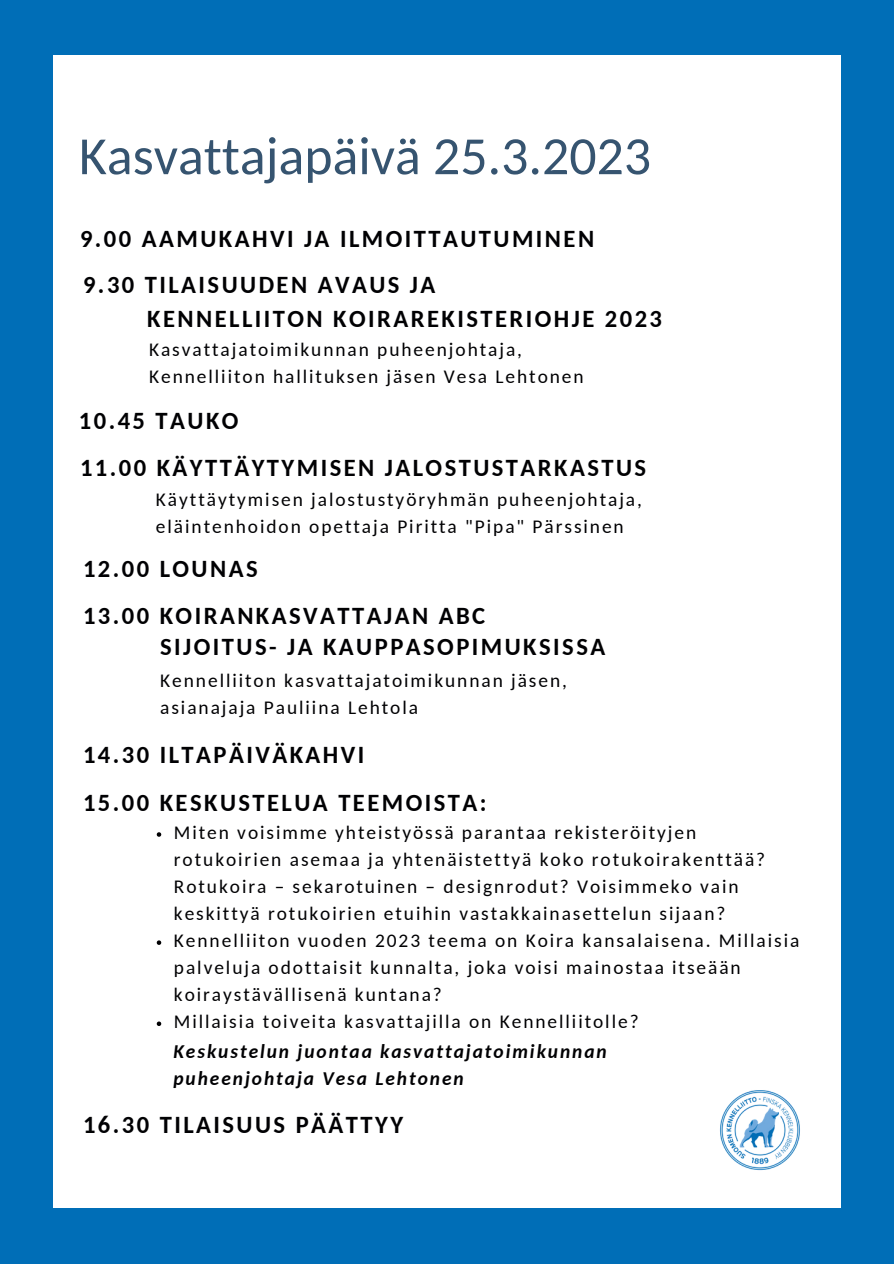
<style>
.page{position:relative;width:894px;height:1264px;background:#fff}
.page>*{position:absolute;margin:0;border:0;box-sizing:border-box;transform-origin:0 0}
.t1{font:53.85px "Carlito";color:#365470}
.t2{font:700 24.6px/46.8px "Carlito";letter-spacing:.1em;color:#010103}
.t3{font:19.35px/27px "Carlito";letter-spacing:.1em;color:#010103}
.t4{font:italic 700 19.35px/27px "Carlito";letter-spacing:.1em;color:#010103}
</style>
<div class="page">
<div style="left:0;top:0;width:893px;height:1263px;background:#006eb7"></div>
<div style="left:54px;top:56px;width:786px;height:1152px;background:#fff"></div>
<svg style="left:157px;top:832px;width:4px;height:4px"></svg>
<svg style="left:157px;top:940px;width:4px;height:4px"></svg>
<svg style="left:157px;top:1021px;width:4px;height:5px"></svg>
<img style="left:720px;top:1090px;width:80px;height:81px">
<h1 class="t1" style="left:79px;top:134px;width:573px">Kasvattajapäivä 25.3.2023</h1>
<p class="t2" style="left:80px;top:217px;width:515px">9.00 AAMUKAHVI JA ILMOITTAUTUMINEN<br>9.30 TILAISUUDEN AVAUS JA</p>
<p class="t2" style="left:147px;top:298px;width:516px">KENNELLIITON KOIRAREKISTERIOHJE 2023</p>
<p class="t3" style="left:149px;top:338px;width:436px">Kasvattajatoimikunnan puheenjohtaja,<br>Kennelliiton hallituksen jäsen Vesa Lehtonen</p>
<p class="t2" style="left:79px;top:399px;width:161px">10.45 TAUKO</p>
<p class="t2" style="left:80px;top:446px;width:567px">11.00 KÄYTTÄYTYMISEN JALOSTUSTARKASTUS</p>
<p class="t3" style="left:156px;top:487px;width:487px">Käyttäytymisen jalostustyöryhmän puheenjohtaja, eläintenhoidon opettaja Piritta "Pipa" Pärssinen</p>
<p class="t2" style="left:83px;top:547px;width:403px;line-height:47.2px">12.00 LOUNAS<br>13.00 KOIRANKASVATTAJAN ABC</p>
<p class="t2" style="left:160px;top:625px;width:446px">SIJOITUS- JA KAUPPASOPIMUKSISSA</p>
<p class="t3" style="left:160px;top:668px;width:408px">Kennelliiton kasvattajatoimikunnan jäsen, asianajaja Pauliina Lehtola</p>
<p class="t2" style="left:83px;top:732px;width:405px;line-height:48.6px">14.30 ILTAPÄIVÄKAHVI<br>15.00 KESKUSTELUA TEEMOISTA:</p>
<p class="t3" style="left:174px;top:820px;width:626px">Miten voisimme yhteistyössä parantaa rekisteröityjen rotukoirien asemaa ja yhtenäistettyä koko rotukoirakenttää?<br>Rotukoira – sekarotuinen – designrodut? Voisimmeko vain keskittyä rotukoirien etuihin vastakkainasettelun sijaan?<br>Kennelliiton vuoden 2023 teema on Koira kansalaisena. Millaisia palveluja odottaisit kunnalta, joka voisi mainostaa itseään koiraystävällisenä kuntana?<br>Millaisia toiveita kasvattajilla on Kennelliitolle?</p>
<p class="t4" style="left:173px;top:1039px;width:435px">Keskustelun juontaa kasvattajatoimikunnan puheenjohtaja Vesa Lehtonen</p>
<p class="t2" style="left:83px;top:1103px;width:321px">16.30 TILAISUUS PÄÄTTYY</p>
</div>
